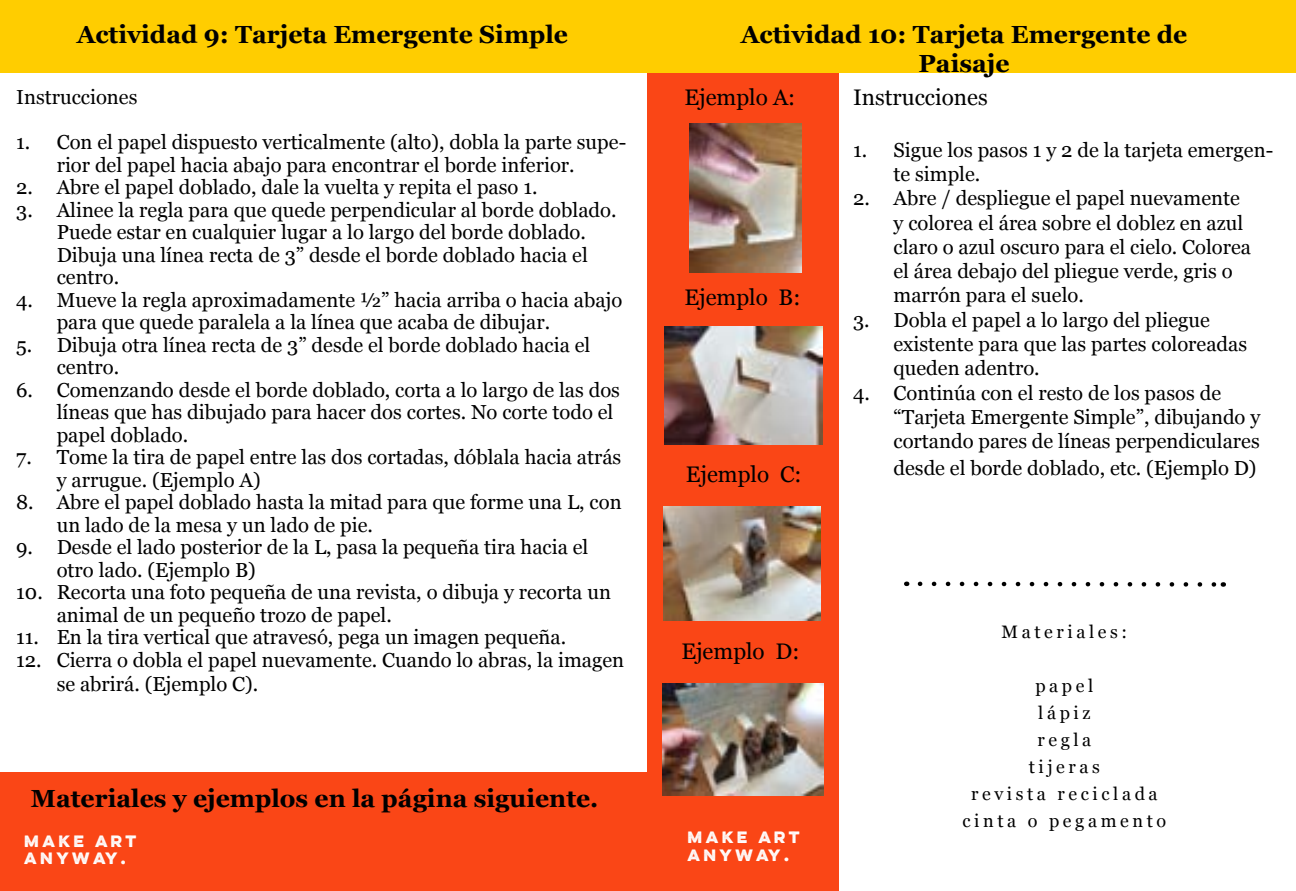
<style>
.page{position:relative;width:1296px;height:891px;background:#fff}
.page>*{position:absolute;margin:0;border:0;box-sizing:border-box;transform-origin:0 0}
.t1{font:700 24.75px/29.7px "Georgia";color:#000;text-align:center}
.t2{font:22.5px "Georgia";color:#000}
.t3{font:20.25px/22.5px "Georgia";color:#000}
.t4{font:18px/27px "Georgia";letter-spacing:.2em;color:#000;text-align:center}
.t5{font:700 14.85px/17.8px "Lulo One";color:#fff}
</style>
<div class="page">
<div style="left:648px;top:0;width:191px;height:891px;background:#fa4616"></div>
<div style="left:0;top:0;width:1296px;height:73px;background:#ffcd00"></div>
<div style="left:0;top:773px;width:661px;height:118px;background:#fa4616"></div>
<img style="left:664px;top:507px;width:156px;height:114px">
<img style="left:663px;top:684px;width:161px;height:112px">
<img style="left:690px;top:123px;width:112px;height:150px">
<img style="left:665px;top:327px;width:157px;height:118px">
<svg style="left:920px;top:582px;width:296px;height:5px"></svg>
<p class="t1" style="left:77px;top:18px;width:493px">Actividad 9: Tarjeta Emergente Simple</p>
<p class="t1" style="left:741px;top:18px;width:448px">Actividad 10: Tarjeta Emergente de<br>Paisaje</p>
<p class="t2" style="left:853px;top:81px;width:136px">Instrucciones</p>
<p class="t3" style="left:894px;top:137px;width:381px;line-height:24.3px;text-indent:-40px">1. Sigue los pasos 1 y 2 de la tarjeta emergen&shy;te simple.</p>
<p class="t3" style="left:894px;top:185px;width:359px;line-height:24.3px;text-indent:-40px">2. Abre / despliegue el papel nuevamente y colorea el área sobre el doblez en azul claro o azul oscuro para el cielo. Colorea el área debajo del pliegue verde, gris o marrón para el suelo.</p>
<p class="t3" style="left:894px;top:307px;width:355px;line-height:24.3px;text-indent:-40px">3. Dobla el papel a lo largo del pliegue existente para que las partes coloreadas queden adentro.</p>
<p class="t3" style="left:894px;top:380px;width:368px;line-height:24.3px;text-indent:-40px">4. Continúa con el resto de los pasos de “Tarjeta Emergente Simple”, dibujando y cortando pares de líneas perpendiculares</p>
<p class="t3" style="left:894px;top:456px;width:365px">desde el borde doblado, etc. (Ejemplo D)</p>
<p class="t2" style="left:684px;top:81px;width:112px">Ejemplo A:</p>
<p class="t3" style="left:16px;top:85px;width:123px">Instrucciones</p>
<p class="t3" style="left:16px;top:130px;width:612px;text-align:center">1. Con el papel dispuesto verticalmente (alto), dobla la parte supe&shy;rior del papel hacia abajo para encontrar el borde inferior.</p>
<p class="t3" style="left:16px;top:175px;width:523px">2. Abre el papel doblado, dale la vuelta y repita el paso 1.</p>
<p class="t3" style="left:57px;top:198px;width:561px;text-indent:-41px">3. Alinee la regla para que quede perpendicular al borde doblado.<br>Puede estar en cualquier lugar a lo largo del borde doblado.<br>Dibuja una línea recta de 3” desde el borde doblado hacia el centro.</p>
<p class="t3" style="left:57px;top:288px;width:567px;text-indent:-41px">4. Mueve la regla aproximadamente ½” hacia arriba o hacia abajo para que quede paralela a la línea que acaba de dibujar.</p>
<p class="t3" style="left:57px;top:333px;width:535px;text-indent:-41px">5. Dibuja otra línea recta de 3” desde el borde doblado hacia el centro.</p>
<p class="t3" style="left:57px;top:378px;width:565px;text-indent:-41px">6. Comenzando desde el borde doblado, corta a lo largo de las dos líneas que has dibujado para hacer dos cortes. No corte todo el papel doblado.</p>
<p class="t3" style="left:57px;top:445px;width:566px;text-indent:-41px">7. Tome la tira de papel entre las dos cortadas, dóblala hacia atrás y arrugue. (Ejemplo A)</p>
<p class="t3" style="left:57px;top:490px;width:567px;text-indent:-41px">8. Abre el papel doblado hasta la mitad para que forme una L, con un lado de la mesa y un lado de pie.</p>
<p class="t3" style="left:57px;top:535px;width:533px;text-indent:-41px">9. Desde el lado posterior de la L, pasa la pequeña tira hacia el otro lado. (Ejemplo B)</p>
<p class="t3" style="left:57px;top:580px;width:556px;text-indent:-41px">10. Recorta una foto pequeña de una revista, o dibuja y recorta un animal de un pequeño trozo de papel.</p>
<p class="t3" style="left:16px;top:625px;width:551px">11. En la tira vertical que atravesó, pega un imagen pequeña.</p>
<p class="t3" style="left:57px;top:647px;width:569px;line-height:24.3px;text-indent:-41px">12. Cierra o dobla el papel nuevamente. Cuando lo abras, la imagen se abrirá. (Ejemplo C).</p>
<p class="t2" style="left:684px;top:281px;width:117px">Ejemplo B:</p>
<p class="t2" style="left:686px;top:458px;width:117px">Ejemplo C:</p>
<p class="t4" style="left:1002px;top:617px;width:127px">Materiales:</p>
<p class="t2" style="left:681px;top:635px;width:120px">Ejemplo D:</p>
<p class="t4" style="left:963px;top:671px;width:205px">papel<br>lápiz<br>regla<br>tijeras<br>revista reciclada cinta o pegamento</p>
<p class="t1" style="left:31px;top:783px;width:569px">Materiales y ejemplos en la página siguiente.</p>
<p class="t5" style="left:24px;top:831px;width:117px">MAKE ART<br>ANYWAY.</p>
<p class="t5" style="left:687px;top:828px;width:117px">MAKE ART<br>ANYWAY.</p>
</div>
